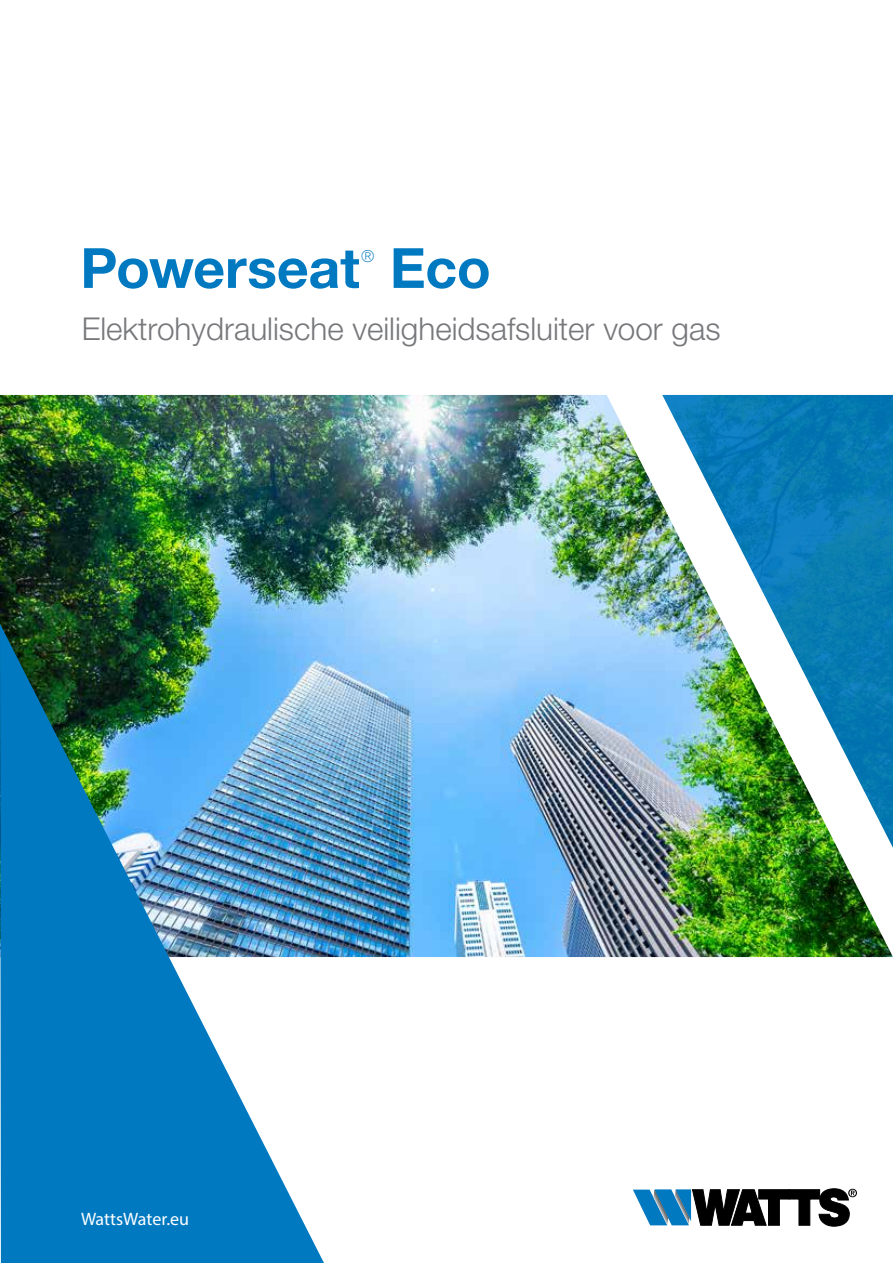
<style>
.page{position:relative;width:893px;height:1263px;background:#fff}
.page>*{position:absolute;margin:0;border:0;box-sizing:border-box;transform-origin:0 0}
.t1{font:700 55.5px "Helvetica Neue LT Std";letter-spacing:-.005em;color:#0079c1}
.t2{font:300 31.5px "Helvetica Neue LT Std";color:#77787b}
.t3{font:18px "Myriad Pro";color:#fff}
.t4{font:100 condensed 16.65px "Helvetica Neue LT Std";color:#0079c1}
</style>
<div class="page">
<img style="left:0;top:395px;width:893px;height:562px">
<img style="left:0;top:624px;width:324px;height:639px">
<svg style="left:633px;top:1188px;width:224px;height:38px"></svg>
<h1 class="t1" style="left:80px;top:234px;width:281px">Powerseat</h1>
<p class="t4" style="left:361px;top:247px;width:15px">®</p>
<h1 class="t1" style="left:390px;top:234px;width:102px">Eco</h1>
<p class="t2" style="left:82px;top:310px;width:640px">Elektrohydraulische veiligheidsafsluiter voor gas</p>
<p class="t3" style="left:81px;top:1208px;width:109px">WattsWater.eu</p>
</div>
